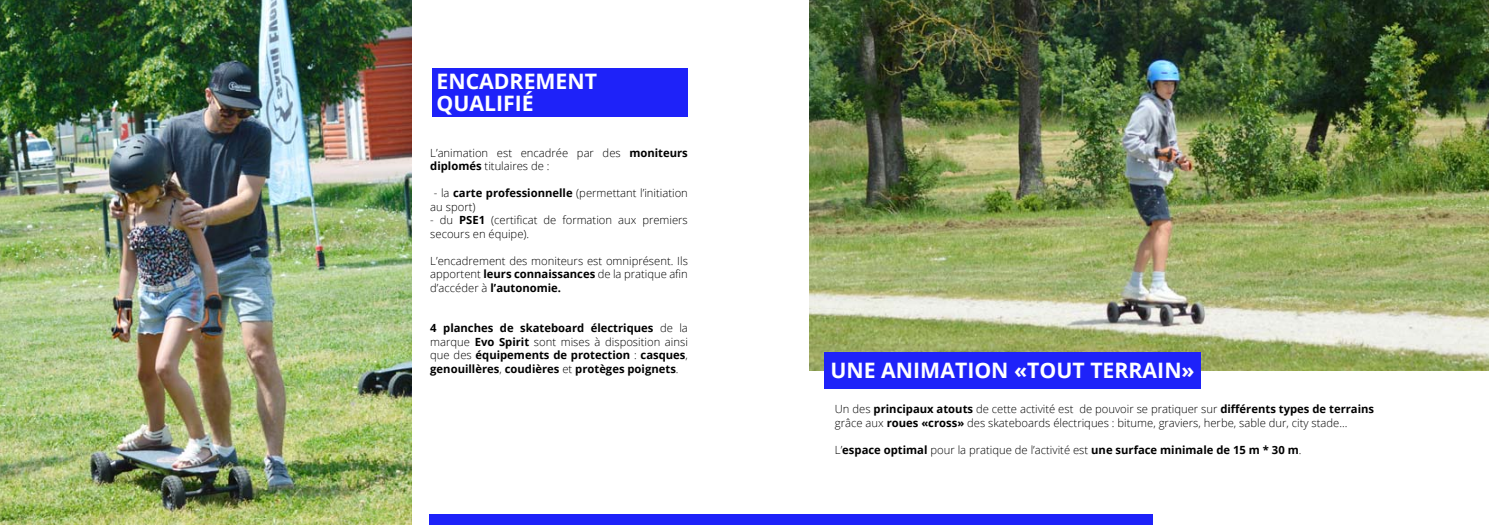
<style>
.page{position:relative;width:1489px;height:525px;background:#fff}
.page>*{position:absolute;margin:0;border:0;box-sizing:border-box;transform-origin:0 0}
.t1{font:700 21.25px/22.5px "Open Sans";color:#fff}
.t2{font:300 11.25px/13.5px "Open Sans";color:#000}
.t3{font:700 11.25px/13.5px "Open Sans";color:#000;text-align:justify}
.s1{font-weight:700}
.s2{font-weight:300}
</style>
<div class="page">
<img style="left:809px;top:0;width:679px;height:370px">
<div style="left:429px;top:514px;width:723px;height:10px;background:#1e22f9"></div>
<div style="left:824px;top:352px;width:376px;height:36px;background:#1e22f9"></div>
<div style="left:432px;top:68px;width:256px;height:49px;background:#1e22f9"></div>
<img style="left:0;top:0;width:411px;height:524px">
<h1 class="t1" style="left:436px;top:69px;width:162px">ENCADREMENT<br>QUALIFIÉ</h1>
<p class="t2" style="left:430px;top:145px;width:259px">L’animation est encadrée par des <span class="s1">moniteurs diplomés</span> titulaires de :</p>
<p class="t2" style="left:430px;top:186px;width:259px;text-indent:4px">- la <span class="s1">carte professionnelle</span> (permettant l’initiation au sport)</p>
<p class="t2" style="left:430px;top:213px;width:259px">- du <span class="s1">PSE1</span> (certificat de formation aux premiers secours en équipe).</p>
<p class="t2" style="left:430px;top:253px;width:259px;text-align:justify">L’encadrement des moniteurs est omniprésent. Ils apportent <span class="s1">leurs connaissances</span> de la pratique afin d’accéder à <span class="s1">l’autonomie.</span></p>
<p class="t3" style="left:430px;top:321px;width:259px">4 planches de skateboard électriques <span class="s2">de la marque</span> Evo Spirit <span class="s2">sont mises à disposition ainsi que des</span> équipements de protection <span class="s2">:</span> casques<span class="s2">, </span>genouillères<span class="s2">,</span> coudières <span class="s2">et</span> protèges poignets<span class="s2">.</span></p>
<h1 class="t1" style="left:830px;top:358px;width:365px">UNE ANIMATION «TOUT TERRAIN»</h1>
<p class="t2" style="left:834px;top:401px;width:540px">Un des <span class="s1">principaux atouts</span> de cette activité est de pouvoir se pratiquer sur <span class="s1">différents types de terrains </span>grâce aux <span class="s1">roues «cross»</span> des skateboards électriques : bitume, graviers, herbe, sable dur, city stade…</p>
<p class="t3" style="left:834px;top:442px;width:468px"><span class="s2">L’</span>espace optimal <span class="s2">pour la pratique de l’activité est</span> une surface minimale de 15 m * 30 m<span class="s2">.</span></p>
</div>
